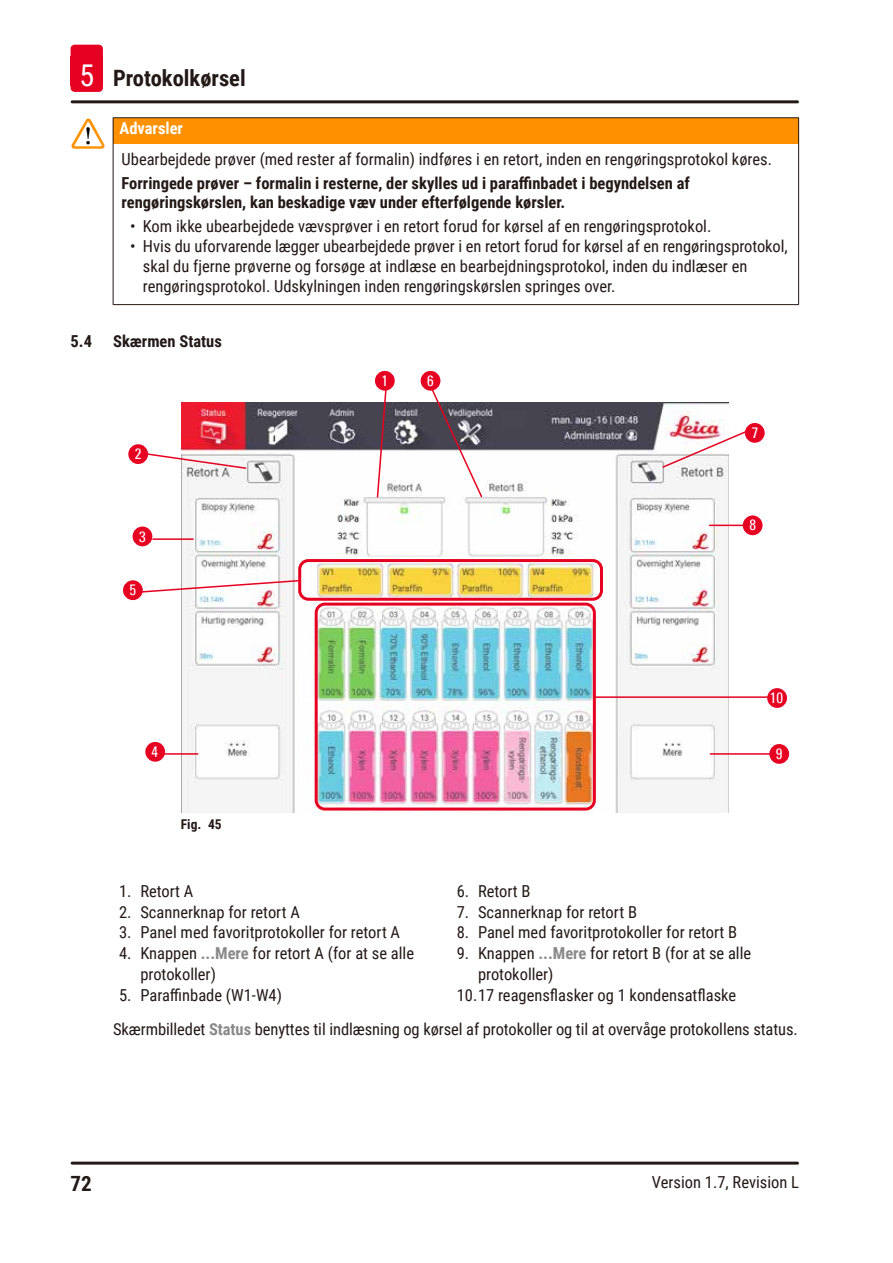
<style>
.page{position:relative;width:893px;height:1263px;background:#fff}
.page>*{position:absolute;margin:0;border:0;box-sizing:border-box;transform-origin:0 0}
.t1{font:700 22.5px "Roboto Condensed";color:#231916}
.t2{font:700 21px "Roboto Condensed";color:#231916}
.Description_text{font:16.5px/19.8px "Roboto Condensed";color:#231916}
.Consequenses_of_non{font:700 16.5px/19.8px "Roboto Condensed";color:#231916}
.Source_of_danger{font:16.5px "Roboto Condensed";color:#231916}
.Signalword__no_use_a{font:700 16.5px "Roboto Condensed";color:#fff}
.t3{font:condensed 15px "Univers";color:#fff}
.t4{font:700 13.5px "Roboto Condensed";color:#231916}
.s1{font-weight:400;font-size:30px;color:#fff}
.s2{font-weight:700;color:#898989}
</style>
<div class="page">
<hr style="left:72px;top:1161px;width:725px;height:3px;background:#231916">
<hr style="left:72px;top:100px;width:725px;height:3px;background:#231916">
<div style="left:71px;top:45px;width:32px;height:47px;background:#e60021;border-radius:4px"></div>
<div style="left:113px;top:118px;width:686px;height:26px;background:#ff9000"></div>
<svg style="left:113px;top:118px;width:1px;height:26px"></svg>
<hr style="left:113px;top:144px;width:1px;height:160px;background:#231916">
<hr style="left:798px;top:144px;width:1px;height:160px;background:#231916">
<hr style="left:113px;top:304px;width:686px;height:1px;background:#231916">
<hr style="left:113px;top:117px;width:686px;height:1px;background:#231916">
<svg style="left:798px;top:118px;width:1px;height:26px"></svg>
<img style="left:74px;top:119px;width:14px;height:22px">
<img style="left:182px;top:402px;width:547px;height:411px">
<hr style="left:153px;top:538px;width:40px;height:2px;background:#e60021">
<hr style="left:164px;top:753px;width:34px;height:2px;background:#e60021">
<hr style="left:710px;top:753px;width:63px;height:2px;background:#e60021">
<hr style="left:709px;top:525px;width:36px;height:1px;background:#e60021">
<svg style="left:376px;top:389px;width:11px;height:109px"></svg>
<svg style="left:429px;top:385px;width:54px;height:113px"></svg>
<hr style="left:595px;top:696px;width:175px;height:2px;background:#e60021">
<div style="left:315px;top:603px;width:281px;height:207px;border:3px solid #e60021;border-radius:9px"></div>
<div style="left:298px;top:559px;width:305px;height:42px;border:3px solid #e60021;border-radius:9px"></div>
<div style="left:375px;top:371px;width:20px;height:20px;background:#e60021;border-radius:50%"></div>
<div style="left:123px;top:580px;width:20px;height:20px;background:#e60021;border-radius:50%"></div>
<div style="left:133px;top:526px;width:19px;height:20px;background:#e60021;border-radius:50%"></div>
<div style="left:128px;top:444px;width:20px;height:20px;background:#e60021;border-radius:50%"></div>
<div style="left:145px;top:742px;width:20px;height:20px;background:#e60021;border-radius:50%"></div>
<div style="left:743px;top:515px;width:19px;height:20px;background:#e60021;border-radius:50%"></div>
<svg style="left:140px;top:579px;width:161px;height:14px"></svg>
<svg style="left:142px;top:452px;width:105px;height:18px"></svg>
<svg style="left:661px;top:429px;width:86px;height:40px"></svg>
<div style="left:769px;top:744px;width:20px;height:20px;background:#e60021;border-radius:50%"></div>
<div style="left:767px;top:688px;width:20px;height:20px;background:#e60021;border-radius:50%"></div>
<div style="left:421px;top:371px;width:19px;height:20px;background:#e60021;border-radius:50%"></div>
<div style="left:745px;top:423px;width:20px;height:20px;background:#e60021;border-radius:50%"></div>
<h1 class="t1" style="left:79px;top:63px;width:168px"><span class="s1">15</span> Protokolkørsel</h1>
<p class="Signalword__no_use_a" style="left:119px;top:117px;width:65px">Advarsler</p>
<p class="Source_of_danger" style="left:122px;top:147px;width:652px">Ubearbejdede prøver (med rester af formalin) indføres i en retort, inden en rengøringsprotokol køres.</p>
<p class="Consequenses_of_non" style="left:122px;top:172px;width:570px">Forringede prøver – formalin i resterne, der skylles ud i paraffinbadet i begyndelsen af rengøringskørslen, kan beskadige væv under efterfølgende kørsler.</p>
<p class="Description_text" style="left:130px;top:216px;width:583px">• Kom ikke ubearbejdede vævsprøver i en retort forud for kørsel af en rengøringsprotokol.</p>
<p class="Description_text" style="left:143px;top:236px;width:646px;text-indent:-13px">• Hvis du uforvarende lægger ubearbejdede prøver i en retort forud for kørsel af en rengøringsprotokol, skal du fjerne prøverne og forsøge at indlæse en bearbejdningsprotokol, inden du indlæser en rengøringsprotokol. Udskylningen inden rengøringskørslen springes over.</p>
<p class="Consequenses_of_non" style="left:71px;top:330px;width:23px">5.4</p>
<p class="Consequenses_of_non" style="left:113px;top:330px;width:110px">Skærmen Status</p>
<p class="t3" style="left:135px;top:444px;width:8px">2</p>
<p class="t3" style="left:139px;top:527px;width:8px">3</p>
<p class="t3" style="left:129px;top:580px;width:8px">5</p>
<p class="t3" style="left:151px;top:742px;width:8px">4</p>
<p class="t4" style="left:181px;top:815px;width:42px">Fig. 45</p>
<p class="t3" style="left:381px;top:371px;width:8px">1</p>
<p class="t3" style="left:427px;top:371px;width:8px">6</p>
<p class="t3" style="left:752px;top:423px;width:8px">7</p>
<p class="t3" style="left:749px;top:516px;width:8px">8</p>
<p class="t3" style="left:770px;top:688px;width:15px">10</p>
<p class="t3" style="left:776px;top:744px;width:8px">9</p>
<p class="Description_text" style="left:119px;top:880px;width:76px">1. Retort A</p>
<p class="Description_text" style="left:119px;top:901px;width:182px">2. Scannerknap for retort A</p>
<p class="Description_text" style="left:119px;top:922px;width:283px">3. Panel med favoritprotokoller for retort A</p>
<p class="Description_text" style="left:140px;top:942px;width:275px;line-height:20.9px;text-indent:-21px">4. Knappen <span class="s2">...Mere</span> for retort A (for at se alle protokoller)</p>
<p class="Description_text" style="left:119px;top:984px;width:164px">5. Paraffinbade (W1-W4)</p>
<p class="Description_text" style="left:457px;top:880px;width:75px">6. Retort B</p>
<p class="Description_text" style="left:457px;top:901px;width:182px">7. Scannerknap for retort B</p>
<p class="Description_text" style="left:457px;top:922px;width:282px">8. Panel med favoritprotokoller for retort B</p>
<p class="Description_text" style="left:478px;top:942px;width:275px;line-height:20.9px;text-indent:-21px">9. Knappen <span class="s2">...Mere</span> for retort B (for at se alle protokoller)</p>
<p class="Description_text" style="left:457px;top:984px;width:281px">10.17 reagensflasker og 1 kondensatflaske</p>
<p class="Description_text" style="left:113px;top:1018px;width:686px">Skærmbilledet <span class="s2">Status</span> benyttes til indlæsning og kørsel af protokoller og til at overvåge protokollens status.</p>
<p class="t2" style="left:71px;top:1169px;width:23px">72</p>
<p class="Description_text" style="left:652px;top:1171px;width:149px">Version 1.7, Revision L</p>
</div>
